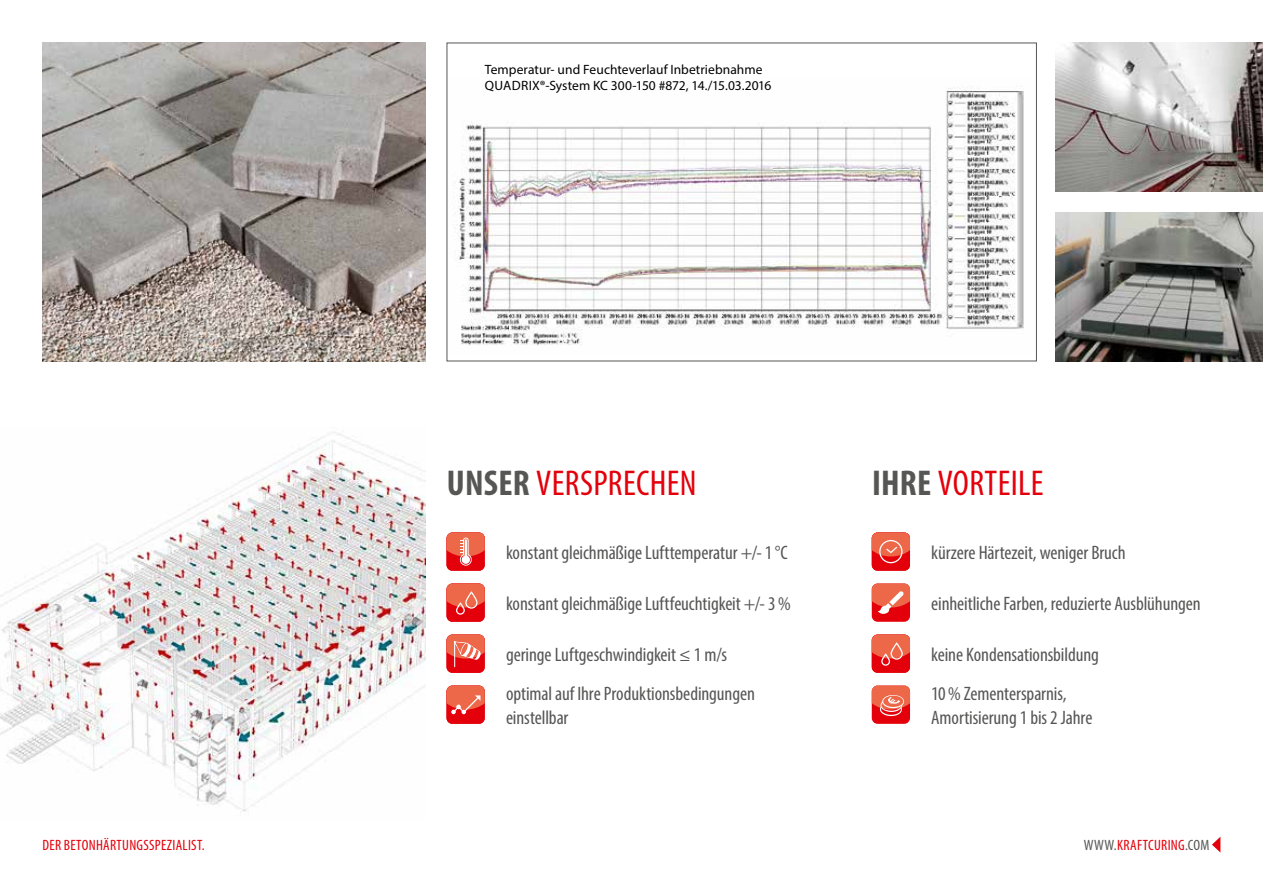
<style>
.page{position:relative;width:1263px;height:893px;background:#fff}
.page>*{position:absolute;margin:0;border:0;box-sizing:border-box;transform-origin:0 0}
.t1{font:condensed 36px "Myriad Pro";letter-spacing:.01em;color:#e3000b}
.t2{font:condensed 19.5px/39.3px "Myriad Pro";letter-spacing:-.005em;color:#565655}
.t3{font:condensed 15px "Myriad Pro";letter-spacing:.02em;color:#e3000b}
.t4{font:13.5px/16.2px "Myriad Pro";color:#000}
.s1{font-weight:700;color:#565655}
.s2{color:#565655}
</style>
<div class="page">
<img style="left:0;top:432px;width:425px;height:380px">
<svg style="left:1212px;top:837px;width:8px;height:15px"></svg>
<img style="left:1056px;top:43px;width:207px;height:148px">
<img style="left:1056px;top:213px;width:207px;height:148px">
<img style="left:43px;top:43px;width:382px;height:318px">
<img style="left:453px;top:88px;width:571px;height:258px">
<svg style="left:872px;top:532px;width:38px;height:39px"></svg>
<div style="left:872px;top:583px;width:38px;height:39px;background:#e3000b;border-radius:6px"></div>
<svg style="left:872px;top:583px;width:38px;height:31px"></svg>
<svg style="left:872px;top:634px;width:38px;height:39px"></svg>
<div style="left:872px;top:686px;width:38px;height:38px;background:#e3000b;border-radius:6px"></div>
<svg style="left:872px;top:686px;width:38px;height:30px"></svg>
<svg style="left:446px;top:532px;width:39px;height:39px;background:#eb564b"></svg>
<svg style="left:446px;top:583px;width:39px;height:39px;background:#ea4c40"></svg>
<svg style="left:446px;top:634px;width:39px;height:39px;background:#eb5249"></svg>
<svg style="left:446px;top:686px;width:39px;height:38px"></svg>
<p class="t4" style="left:485px;top:61px;width:288px">Temperatur- und Feuchteverlauf Inbetriebnahme<br>QUADRIX®-System KC 300-150 #872, 14./15.03.2016</p>
<h1 class="t1" style="left:447px;top:461px;width:251px"><span class="s1">UNSER</span> VERSPRECHEN</h1>
<p class="t2" style="left:506px;top:533px;width:283px">konstant gleichmäßige Lufttemperatur +/- 1°C</p>
<p class="t2" style="left:506px;top:584px;width:286px">konstant gleichmäßige Luftfeuchtigkeit +/- 3%</p>
<p class="t2" style="left:506px;top:635px;width:250px">geringe Luftgeschwindigkeit ≤ 1 m/s optimal auf Ihre Produktionsbedingungen</p>
<p class="t2" style="left:506px;top:697px;width:64px">einstellbar</p>
<h1 class="t1" style="left:872px;top:461px;width:173px"><span class="s1">IHRE</span> VORTEILE</h1>
<p class="t2" style="left:931px;top:533px;width:196px">kürzere Härtezeit, weniger Bruch</p>
<p class="t2" style="left:931px;top:584px;width:271px">einheitliche Farben, reduzierte Ausblühungen</p>
<p class="t2" style="left:931px;top:635px;width:169px">keine Kondensationsbildung<br>10% Zementersparnis,</p>
<p class="t2" style="left:931px;top:697px;width:163px">Amortisierung 1 bis 2 Jahre</p>
<p class="t3" style="left:43px;top:836px;width:164px">DER BETONHÄRTUNGSSPEZIALIST.</p>
<p class="t3" style="left:1084px;top:836px;width:127px"><span class="s2">WWW.</span>KRAFTCURING<span class="s2">.COM</span></p>
</div>
